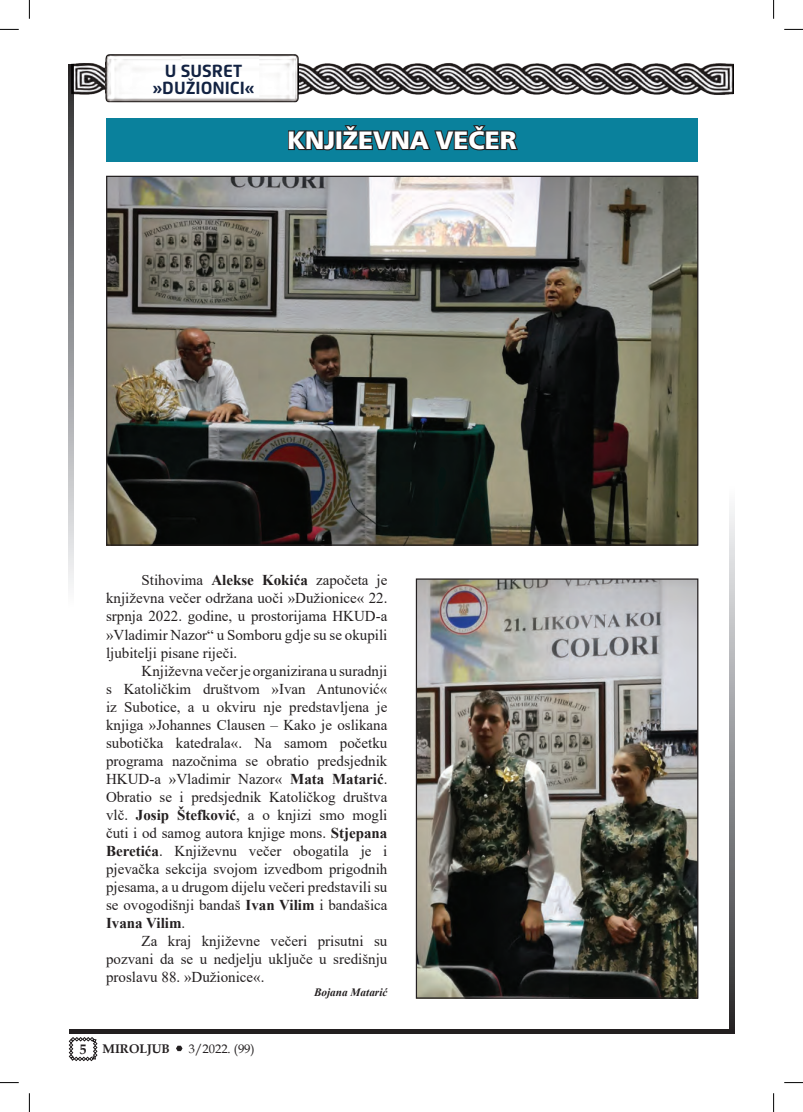
<style>
.page{position:relative;width:803px;height:1112px;background:#fff}
.page>*{position:absolute;margin:0;border:0;box-sizing:border-box;transform-origin:0 0}
.t1{font:900 25px "Frutiger Neue LT";color:#fff}
.t2{font:700 17.5px "Flexo";color:#122242}
.t3{font:15px/18px "Times New Roman";color:#231f20;text-align:justify}
.t4{font:700 13.75px "Book Antiqua";color:#231f20}
.t5{font:12.5px "Book Antiqua";color:#231f20}
.t6{font:700 12.5px "Book Antiqua";color:#231f20}
.t7{font:italic 700 11.25px "Times New Roman";color:#231f20}
.s1{font-weight:700}
</style>
<div class="page">
<img style="left:71px;top:56px;width:662px;height:48px">
<svg style="left:730px;top:508px;width:3px;height:520px;background:#8f9093"></svg>
<svg style="left:734px;top:507px;width:1px;height:520px"></svg>
<svg style="left:69px;top:1037px;width:28px;height:23px"></svg>
<hr style="left:69px;top:1030px;width:666px;height:3px;background:#231f20">
<hr style="left:70px;top:1028px;width:665px;height:1px;background:#231f20">
<svg style="left:70px;top:64px;width:3px;height:522px;background:#8e8f91"></svg>
<svg style="left:68px;top:65px;width:1px;height:522px"></svg>
<img style="left:106px;top:55px;width:193px;height:47px">
<svg style="left:176px;top:1045px;width:7px;height:5px"></svg>
<div style="left:106px;top:118px;width:592px;height:44px;background:#0a819c"></div>
<svg style="left:288px;top:125px;width:230px;height:26px"></svg>
<img style="left:108px;top:178px;width:588px;height:365px">
<img style="left:418px;top:580px;width:278px;height:416px">
<div style="left:416px;top:578px;width:282px;height:420px;border:1px solid #231f20"></div>
<svg style="left:0;top:29px;width:19px;height:1px"></svg>
<svg style="left:784px;top:29px;width:19px;height:1px"></svg>
<svg style="left:0;top:1082px;width:19px;height:1px"></svg>
<svg style="left:784px;top:1082px;width:19px;height:1px"></svg>
<svg style="left:29px;top:0;width:1px;height:19px"></svg>
<svg style="left:29px;top:1093px;width:1px;height:18px"></svg>
<svg style="left:773px;top:0;width:1px;height:19px"></svg>
<svg style="left:773px;top:1093px;width:1px;height:18px"></svg>
<p class="t2" style="left:165px;top:60px;width:79px">U SUSRET</p>
<p class="t2" style="left:152px;top:78px;width:104px">»DUŽIONICI«</p>
<p class="t1" style="left:288px;top:125px;width:230px">KNJIŽEVNA VEČER</p>
<p class="t3" style="left:106px;top:571px;width:283px;text-indent:35px">Stihovima <span class="s1">Alekse Kokića</span> započeta je književna večer održana uoči »Dužionice« 22. srpnja 2022. godine, u prostorijama HKUD-a »Vladimir Nazor“ u Somboru gdje su se okupili ljubitelji pisane riječi.</p>
<p class="t3" style="left:106px;top:661px;width:283px;text-indent:35px">Književna večer je organizirana u suradnji s Katoličkim društvom »Ivan Antunović« iz Subotice, a u okviru nje predstavljena je knjiga »Johannes Clausen – Kako je oslikana subotička katedrala«. Na samom početku programa nazočnima se obratio predsjednik HKUD-a »Vladimir Nazor« <span class="s1">Mata Matarić</span>.<br>Obratio se i predsjednik Katoličkog društva vlč. <span class="s1">Josip Štefković</span>, a o knjizi smo mogli čuti i od samog autora knjige mons. <span class="s1">Stjepana Beretića</span>. Književnu večer obogatila je i pjevačka sekcija svojom izvedbom prigodnih pjesama, a u drugom dijelu večeri predstavili su se ovogodišnji bandaš <span class="s1">Ivan Vilim</span> i bandašica <span class="s1">Ivana Vilim</span>.</p>
<p class="t3" style="left:106px;top:931px;width:283px;text-indent:35px">Za kraj književne večeri prisutni su pozvani da se u nedjelju uključe u središnju proslavu 88. »Dužionice«.</p>
<p class="t7" style="left:314px;top:983px;width:75px">Bojana Matarić</p>
<p class="t4" style="left:80px;top:1039px;width:8px">5</p>
<p class="t6" style="left:103px;top:1039px;width:69px">MIROLJUB</p>
<p class="t5" style="left:189px;top:1039px;width:67px">3/2022. (99)</p>
</div>
